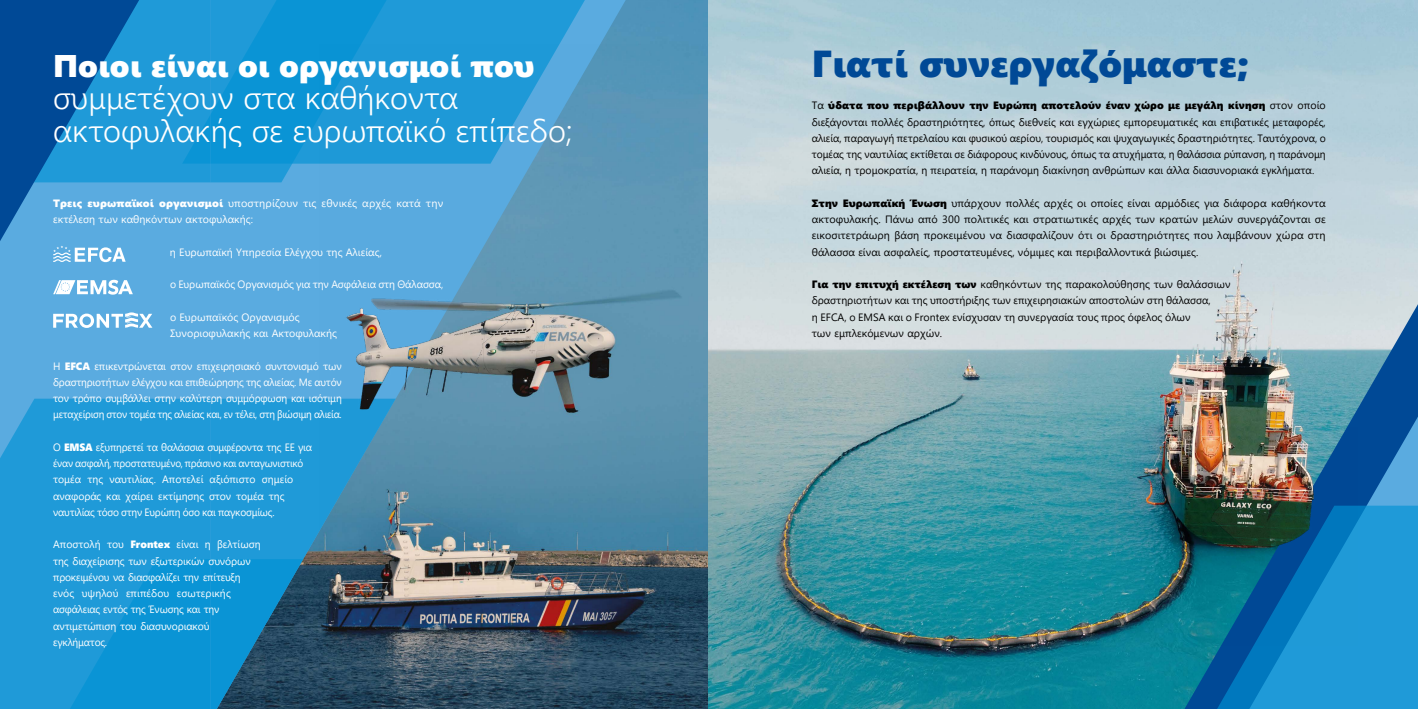
<style>
.page{position:relative;width:1418px;height:709px;background:#fff}
.page>*{position:absolute;margin:0;border:0;box-sizing:border-box;transform-origin:0 0}
.t1{font:37.5px "Segoe UI Black";color:#004996}
.t2{font:300 31.25px/32.5px "Segoe UI";color:#fff}
.t3{font:31.25px "Segoe UI Black";color:#fff}
.t4{font:10.62px/16.2px "Segoe UI";color:#000;text-align:justify}
.t5{font:10.62px/16.2px "Segoe UI";letter-spacing:-.01em;color:#fff}
.t6{font:10.62px/16.2px "Segoe UI";letter-spacing:-.01em;color:#fff;scale:.96 1}
.t7{font:10.62px "Segoe UI Black";letter-spacing:.005em;color:#000}
.s1{font-family:"Segoe UI Black"}
.s2{font-family:"Segoe UI"}
</style>
<div class="page">
<img style="left:625px;top:0;width:792px;height:709px">
<div style="left:0;top:0;width:211px;height:709px;background:#5aabe0"></div>
<svg style="left:0;top:398px;width:211px;height:311px;background:#1b98d7"></svg>
<div style="left:211px;top:182px;width:109px;height:216px;background:#5aabe0"></div>
<svg style="left:480px;top:0;width:145px;height:44px;background:#339ed7"></svg>
<svg style="left:211px;top:398px;width:109px;height:311px;background:#1c82b6"></svg>
<svg style="left:211px;top:0;width:269px;height:182px;background:#1396d6"></svg>
<img style="left:1184px;top:304px;width:233px;height:201px">
<svg style="left:1249px;top:416px;width:168px;height:89px;background:#3176ab"></svg>
<img style="left:320px;top:44px;width:389px;height:665px">
<svg style="left:0;top:0;width:211px;height:262px"></svg>
<svg style="left:53px;top:280px;width:80px;height:15px"></svg>
<svg style="left:53px;top:312px;width:99px;height:16px"></svg>
<img style="left:1185px;top:428px;width:171px;height:77px">
<svg style="left:1135px;top:505px;width:282px;height:204px;background:#127aa5"></svg>
<h2 class="t3" style="left:53px;top:43px;width:483px">Ποιοι είναι οι οργανισμοί που</h2>
<h2 class="t2" style="left:53px;top:79px;width:521px">συμμετέχουν στα καθήκοντα ακτοφυλακής σε ευρωπαϊκό επίπεδο;</h2>
<p class="t5" style="left:53px;top:194px;width:392px"><span class="s1">Τρεις ευρωπαϊκοί οργανισμοί</span> υποστηρίζουν τις εθνικές αρχές κατά την εκτέλεση των καθηκόντων ακτοφυλακής:</p>
<p class="t5" style="left:170px;top:243px;width:213px">η Ευρωπαϊκή Υπηρεσία Ελέγχου της Αλιείας,</p>
<p class="t5" style="left:170px;top:275px;width:275px">ο Ευρωπαϊκός Οργανισμός για την Ασφάλεια στη Θάλασσα,</p>
<p class="t5" style="left:170px;top:308px;width:168px">ο Ευρωπαϊκός Οργανισμός<br>Συνοριοφυλακής και Ακτοφυλακής</p>
<p class="t5" style="left:53px;top:357px;width:290px;text-align:justify">Η <span class="s1">EFCA</span> επικεντρώνεται στον επιχειρησιακό συντονισμό των δραστηριοτήτων ελέγχου και επιθεώρησης της αλιείας. Με αυτόν τον τρόπο συμβάλλει στην καλύτερη συμμόρφωση και ισότιμη μεταχείριση στον τομέα της αλιείας και, εν τέλει, στη βιώσιμη αλιεία.</p>
<p class="t6" style="left:53px;top:438px;width:271px">Ο <span class="s1">EMSA</span> εξυπηρετεί τα θαλάσσια συμφέροντα της ΕΕ για έναν ασφαλή, προστατευμένο, πράσινο και ανταγωνιστικό τομέα της ναυτιλίας. Αποτελεί αξιόπιστο σημείο αναφοράς και χαίρει εκτίμησης στον τομέα της ναυτιλίας τόσο στην Ευρώπη όσο και παγκοσμίως.</p>
<p class="t5" style="left:53px;top:535px;width:209px">Αποστολή του <span class="s1">Frontex</span> είναι η βελτίωση της διαχείρισης των εξωτερικών συνόρων προκειμένου να διασφαλίζει την επίτευξη ενός υψηλού επιπέδου εσωτερικής ασφάλειας εντός της Ένωσης και την αντιμετώπιση του διασυνοριακού εγκλήματος.</p>
<h1 class="t1" style="left:811px;top:36px;width:439px">Γιατί συνεργαζόμαστε;</h1>
<p class="t7" style="left:811px;top:98px;width:515px"><span class="s2">Τα</span> ύδατα που περιβάλλουν την Ευρώπη αποτελούν έναν χώρο με μεγάλη κίνηση <span class="s2">στον οποίο</span></p>
<p class="t4" style="left:811px;top:113px;width:515px">διεξάγονται πολλές δραστηριότητες, όπως διεθνείς και εγχώριες εμπορευματικές και επιβατικές μεταφορές, αλιεία, παραγωγή πετρελαίου και φυσικού αερίου, τουρισμός και ψυχαγωγικές δραστηριότητες. Ταυτόχρονα, ο τομέας της ναυτιλίας εκτίθεται σε διάφορους κινδύνους, όπως τα ατυχήματα, η θαλάσσια ρύπανση, η παράνομη αλιεία, η τρομοκρατία, η πειρατεία, η παράνομη διακίνηση ανθρώπων και άλλα διασυνοριακά εγκλήματα.</p>
<p class="t4" style="left:811px;top:194px;width:515px"><span class="s1">Στην Ευρωπαϊκή Ένωση</span> υπάρχουν πολλές αρχές οι οποίες είναι αρμόδιες για διάφορα καθήκοντα ακτοφυλακής. Πάνω από 300 πολιτικές και στρατιωτικές αρχές των κρατών μελών συνεργάζονται σε εικοσιτετράωρη βάση προκειμένου να διασφαλίζουν ότι οι δραστηριότητες που λαμβάνουν χώρα στη θάλασσα είναι ασφαλείς, προστατευμένες, νόμιμες και περιβαλλοντικά βιώσιμες.</p>
<p class="t4" style="left:811px;top:275px;width:420px;text-align:left"><span class="s1">Για την επιτυχή εκτέλεση των</span> καθηκόντων της παρακολούθησης των θαλάσσιων δραστηριοτήτων και της υποστήριξης των επιχειρησιακών αποστολών στη θάλασσα,<br>η EFCA, ο EMSA και ο Frontex ενίσχυσαν τη συνεργασία τους προς όφελος όλων<br>των εμπλεκόμενων αρχών.</p>
</div>
